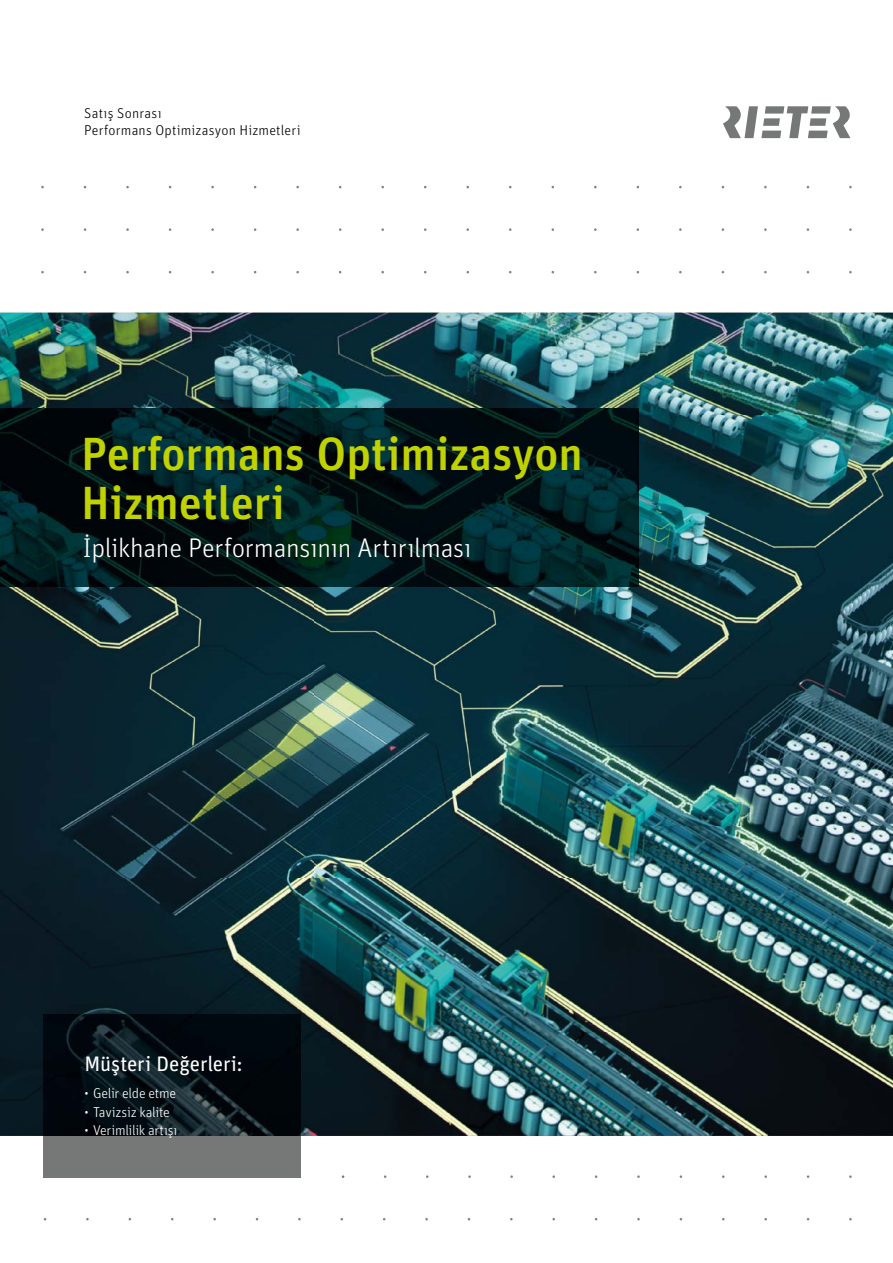
<style>
.page{position:relative;width:893px;height:1263px;background:#fff}
.page>*{position:absolute;margin:0;border:0;box-sizing:border-box;transform-origin:0 0}
.t1{font:500 46.5px/49.5px "Unit Pro";color:#c0d200}
.t2{font:300 27px "Unit Pro";letter-spacing:-.01em;color:#fff}
.t3{font:21px "Unit Pro";letter-spacing:-.005em;color:#fff}
.t4{font:300 14.25px "Unit Pro";letter-spacing:-.02em;color:#fff}
.t5{font:300 14.25px/17.2px "Unit Pro";letter-spacing:.015em;color:#000}
</style>
<div class="page">
<img style="left:0;top:313px;width:893px;height:102px">
<img style="left:631px;top:415px;width:262px;height:720px">
<img style="left:0;top:587px;width:631px;height:445px">
<div style="left:0;top:1032px;width:43px;height:103px;background:#081a23"></div>
<img style="left:301px;top:1032px;width:330px;height:103px">
<svg style="left:723px;top:106px;width:127px;height:32px"></svg>
<img style="left:0;top:408px;width:638px;height:179px">
<div style="left:43px;top:1135px;width:258px;height:43px;background:#767777"></div>
<img style="left:43px;top:1014px;width:258px;height:121px">
<p class="t5" style="left:84px;top:103px;width:218px">Satış Sonrası<br>Performans Optimizasyon Hizmetleri</p>
<h1 class="t1" style="left:81px;top:426px;width:503px">Performans Optimizasyon<br>Hizmetleri</h1>
<h2 class="t2" style="left:83px;top:529px;width:390px">İplikhane Performansının Artırılması</h2>
<h3 class="t3" style="left:85px;top:1048px;width:160px">Müşteri Değerleri:</h3>
<p class="t4" style="left:85px;top:1083px;width:93px">• Gelir elde etme</p>
<p class="t4" style="left:85px;top:1102px;width:87px">• Tavizsiz kalite</p>
<p class="t4" style="left:85px;top:1121px;width:94px">• Verimlilik artışı</p>
</div>
